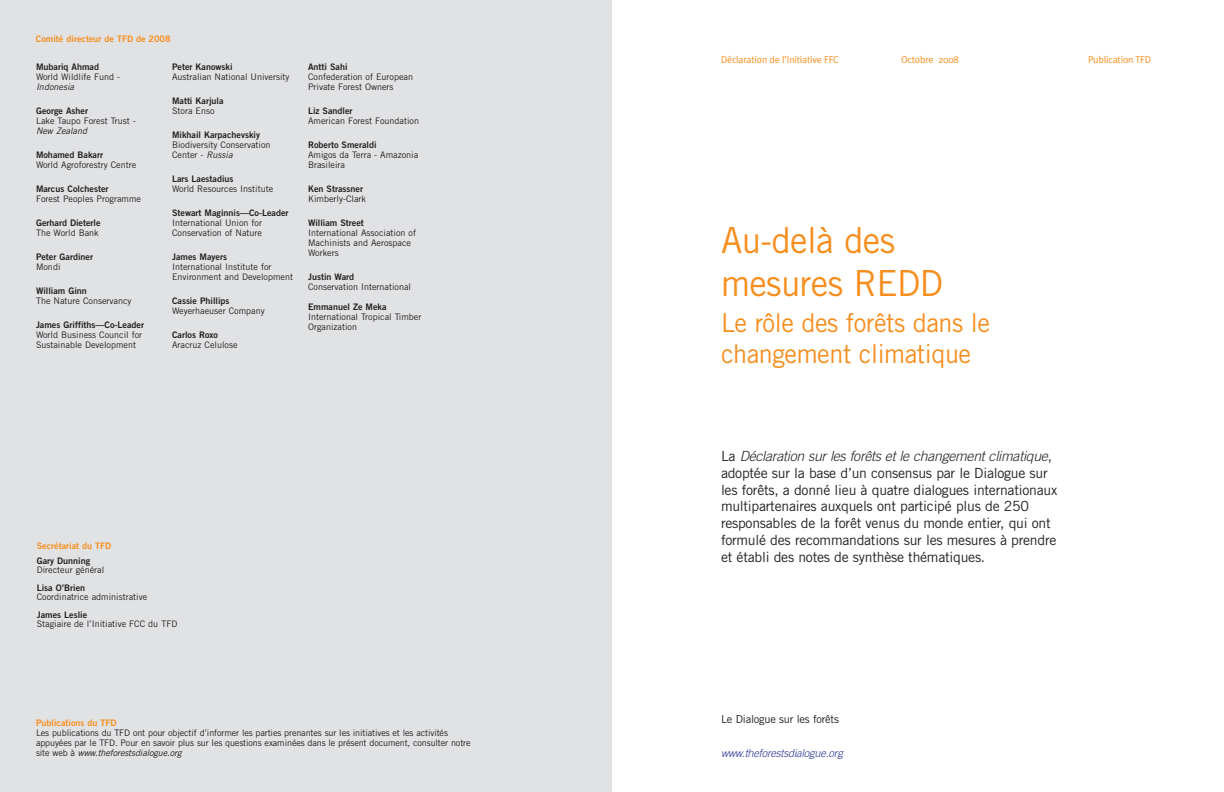
<style>
.page{position:relative;width:1224px;height:792px;background:#fff}
.page>*{position:absolute;margin:0;border:0;box-sizing:border-box;transform-origin:0 0}
.t1{font:36px/43.2px "Trade Gothic";letter-spacing:-.02em;color:#f68e1e}
.t2{font:26px/31.2px "Trade Gothic";letter-spacing:-.02em;color:#f68e1e}
.t3{font:14px/16.8px "Trade Gothic";letter-spacing:-.02em;color:#231f20}
.t4{font:italic 300 11px "Trade Gothic";letter-spacing:-.015em;color:#293795}
.t5{font:11px "Trade Gothic";letter-spacing:-.02em;color:#231f20}
.t6{font:10px "Meta Plus Normal";letter-spacing:-.015em;color:#f68e1e}
.t7{font:9px/10px "Trade Gothic";color:#231f20}
.t8{font:9px "Trade Gothic Bold Two";color:#231f20}
.t9{font:9px "Trade Gothic Bold Two";color:#f68e1e}
.t10{font:italic 9px "Trade Gothic";color:#231f20}
.s1{font-style:italic}
.s2{font-weight:300;font-style:italic}
</style>
<div class="page">
<div style="left:0;top:0;width:612px;height:792px;background:#e1e2e4"></div>
<p class="t9" style="left:36px;top:36px;width:136px">Comité directeur de TFD de 2008</p>
<p class="t8" style="left:36px;top:63px;width:65px">Mubariq Ahmad</p>
<p class="t7" style="left:36px;top:73px;width:86px">World Wildlife Fund -</p>
<p class="t10" style="left:36px;top:83px;width:40px">Indonesia</p>
<p class="t8" style="left:36px;top:107px;width:54px">George Asher</p>
<p class="t7" style="left:36px;top:117px;width:101px">Lake Taupo Forest Trust -</p>
<p class="t10" style="left:36px;top:127px;width:53px">New Zealand</p>
<p class="t8" style="left:36px;top:152px;width:69px">Mohamed Bakarr</p>
<p class="t7" style="left:36px;top:161px;width:102px">World Agroforestry Centre</p>
<p class="t8" style="left:36px;top:186px;width:74px">Marcus Colchester</p>
<p class="t7" style="left:36px;top:195px;width:107px">Forest Peoples Programme</p>
<p class="t8" style="left:36px;top:220px;width:66px">Gerhard Dieterle</p>
<p class="t7" style="left:36px;top:229px;width:64px">The World Bank</p>
<p class="t8" style="left:36px;top:254px;width:59px">Peter Gardiner</p>
<p class="t7" style="left:36px;top:263px;width:26px">Mondi</p>
<p class="t8" style="left:36px;top:288px;width:52px">William Ginn</p>
<p class="t7" style="left:36px;top:297px;width:97px">The Nature Conservancy</p>
<p class="t8" style="left:36px;top:322px;width:110px">James Griffiths—Co-Leader</p>
<p class="t7" style="left:36px;top:331px;width:108px">World Business Council for<br>Sustainable Development</p>
<p class="t8" style="left:172px;top:64px;width:62px">Peter Kanowski</p>
<p class="t7" style="left:172px;top:73px;width:119px">Australian National University</p>
<p class="t8" style="left:172px;top:98px;width:53px">Matti Karjula</p>
<p class="t7" style="left:172px;top:107px;width:44px">Stora Enso</p>
<p class="t8" style="left:172px;top:132px;width:90px">Mikhail Karpachevskiy</p>
<p class="t7" style="left:172px;top:141px;width:100px">Biodiversity Conservation<br>Center - <span class="s1">Russia</span></p>
<p class="t8" style="left:172px;top:176px;width:63px">Lars Laestadius</p>
<p class="t7" style="left:172px;top:185px;width:103px">World Resources Institute</p>
<p class="t8" style="left:172px;top:210px;width:118px">Stewart Maginnis—Co-Leader</p>
<p class="t7" style="left:172px;top:219px;width:92px">International Union for<br>Conservation of Nature</p>
<p class="t8" style="left:172px;top:254px;width:56px">James Mayers</p>
<p class="t7" style="left:172px;top:263px;width:123px">International Institute for<br>Environment and Development</p>
<p class="t8" style="left:172px;top:298px;width:59px">Cassie Phillips</p>
<p class="t7" style="left:172px;top:307px;width:94px">Weyerhaeuser Company</p>
<p class="t8" style="left:172px;top:332px;width:48px">Carlos Roxo</p>
<p class="t7" style="left:172px;top:341px;width:67px">Aracruz Celulose</p>
<p class="t8" style="left:308px;top:64px;width:41px">Antti Sahi</p>
<p class="t7" style="left:308px;top:73px;width:107px">Confederation of European<br>Private Forest Owners</p>
<p class="t8" style="left:308px;top:108px;width:46px">Liz Sandler</p>
<p class="t7" style="left:308px;top:117px;width:113px">American Forest Foundation</p>
<p class="t8" style="left:308px;top:142px;width:70px">Roberto Smeraldi</p>
<p class="t7" style="left:308px;top:151px;width:112px">Amigos da Terra - Amazonia<br>Brasileira</p>
<p class="t8" style="left:308px;top:186px;width:57px">Ken Strassner</p>
<p class="t7" style="left:308px;top:195px;width:59px">Kimberly-Clark</p>
<p class="t8" style="left:308px;top:220px;width:57px">William Street</p>
<p class="t7" style="left:308px;top:229px;width:110px">International Association of<br>Machinists and Aerospace<br>Workers</p>
<p class="t8" style="left:308px;top:274px;width:48px">Justin Ward</p>
<p class="t7" style="left:308px;top:283px;width:105px">Conservation International</p>
<p class="t8" style="left:308px;top:303px;width:80px">Emmanuel Ze Meka</p>
<p class="t7" style="left:308px;top:313px;width:115px">International Tropical Timber<br>Organization</p>
<p class="t9" style="left:37px;top:543px;width:76px">Secrétariat du TFD</p>
<p class="t8" style="left:37px;top:558px;width:55px">Gary Dunning</p>
<p class="t7" style="left:37px;top:566px;width:69px">Directeur général</p>
<p class="t8" style="left:37px;top:585px;width:50px">Lisa O’Brien</p>
<p class="t7" style="left:37px;top:593px;width:112px">Coordinatrice administrative</p>
<p class="t8" style="left:37px;top:612px;width:52px">James Leslie</p>
<p class="t7" style="left:37px;top:620px;width:142px">Stagiaire de l’Initiative FCC du TFD</p>
<p class="t9" style="left:36px;top:719px;width:82px">Publications du TFD</p>
<p class="t7" style="left:36px;top:728px;width:436px">Les publications du TFD ont pour objectif d’informer les parties prenantes sur les initiatives et les activités appuyées par le TFD. Pour en savoir plus sur les questions examinées dans le présent document, consulter notre site web à <span class="s1">www.theforestsdialogue.org</span></p>
<p class="t6" style="left:721px;top:54px;width:119px">Déclaration de l’Initiative FFC</p>
<p class="t6" style="left:901px;top:54px;width:59px">Octobre 2008</p>
<p class="t6" style="left:1088px;top:54px;width:65px">Publication TFD</p>
<h1 class="t1" style="left:721px;top:222px;width:224px">Au-delà des mesures REDD</h1>
<h2 class="t2" style="left:721px;top:309px;width:271px">Le rôle des forêts dans le changement climatique</h2>
<p class="t3" style="left:721px;top:449px;width:338px">La <span class="s2">Déclaration sur les forêts et le changement climatique</span>, adoptée sur la base d’un consensus par le Dialogue sur les forêts, a donné lieu à quatre dialogues internationaux multipartenaires auxquels ont participé plus de 250 responsables de la forêt venus du monde entier, qui ont formulé des recommandations sur les mesures à prendre et établi des notes de synthèse thématiques.</p>
<p class="t5" style="left:721px;top:716px;width:119px">Le Dialogue sur les forêts</p>
<p class="t4" style="left:721px;top:749px;width:123px">www.theforestsdialogue.org</p>
</div>
